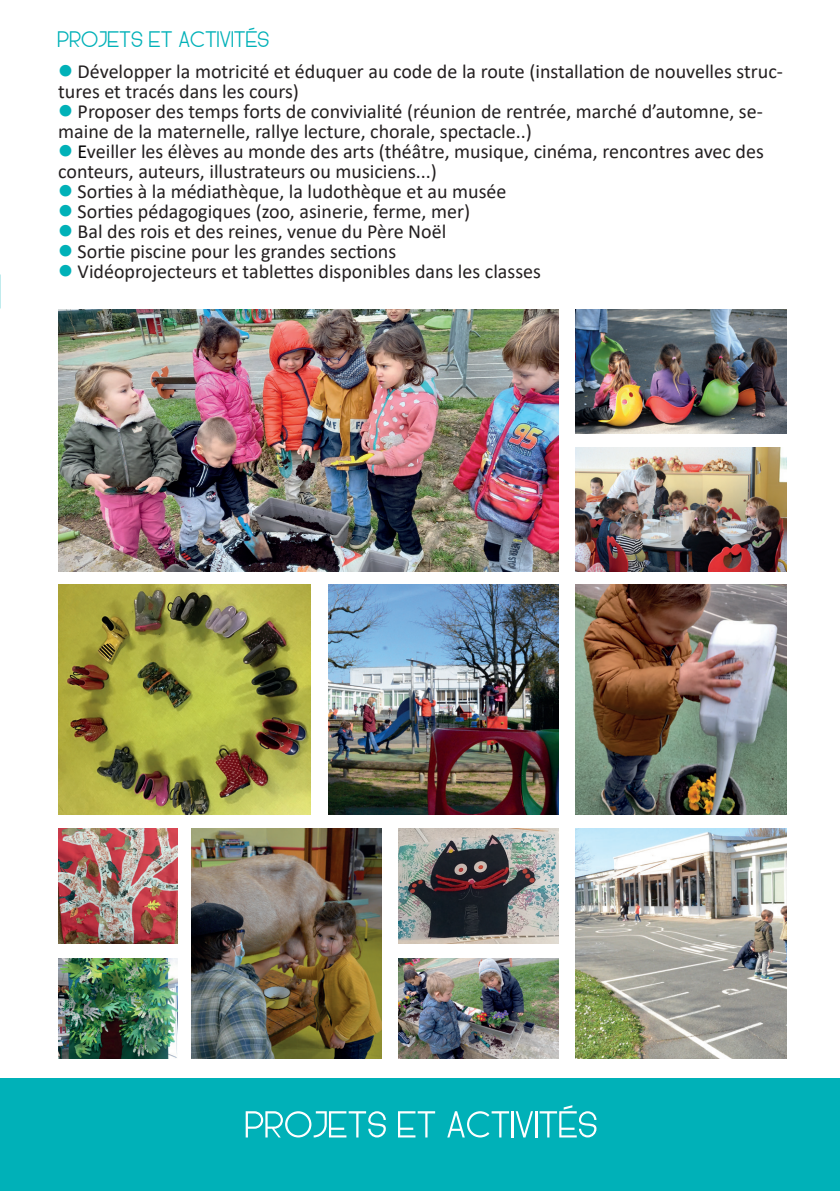
<style>
.page{position:relative;width:840px;height:1191px;background:#fff}
.page>*{position:absolute;margin:0;border:0;box-sizing:border-box;transform-origin:0 0}
.t1{font:500 50px "Glasket";color:#fff}
.t2{font:500 30px "Glasket";color:#00b1b8}
.t3{font:20px/20px "Calibri";color:#231f20}
.s1{color:#00b1b8}
.s2{color:#000}
</style>
<div class="page">
<div style="left:0;top:1078px;width:839px;height:113px;background:#00b1b8"></div>
<svg style="left:0;top:274px;width:1px;height:35px"></svg>
<img style="left:328px;top:585px;width:230px;height:229px">
<img style="left:575px;top:585px;width:211px;height:229px">
<img style="left:58px;top:310px;width:500px;height:261px">
<img style="left:191px;top:828px;width:190px;height:230px">
<img style="left:575px;top:448px;width:211px;height:123px">
<img style="left:58px;top:584px;width:253px;height:230px">
<img style="left:398px;top:828px;width:160px;height:115px">
<img style="left:398px;top:958px;width:160px;height:100px">
<img style="left:575px;top:828px;width:211px;height:230px">
<img style="left:575px;top:310px;width:211px;height:123px">
<img style="left:58px;top:828px;width:119px;height:115px">
<img style="left:58px;top:958px;width:119px;height:100px">
<h2 class="t2" style="left:58px;top:26px;width:213px">PROJETS ET ACTIVITÉS</h2>
<p class="t3" style="left:58px;top:61px;width:725px"><span class="s1">●</span> Développer la motricité et éduquer au code de la route (installation de nouvelles struc&shy;tures et tracés dans les cours)</p>
<p class="t3" style="left:58px;top:101px;width:705px"><span class="s1">●</span> Proposer des temps forts de convivialité (réunion de rentrée, marché d’automne, se&shy;maine de la maternelle, rallye lecture, chorale, spectacle..)</p>
<p class="t3" style="left:58px;top:141px;width:706px"><span class="s1">●</span> <span class="s2">E</span>veiller les élèves au monde des arts (théâtre, musique, cinéma, rencontres avec des conteurs, auteurs, illustrateurs ou musiciens...)</p>
<p class="t3" style="left:58px;top:181px;width:449px"><span class="s1">●</span> Sorties à la médiathèque, la ludothèque et au musée</p>
<p class="t3" style="left:58px;top:201px;width:413px"><span class="s1">●</span> Sorties pédagogiques (zoo, asinerie, ferme, mer)</p>
<p class="t3" style="left:58px;top:221px;width:389px"><span class="s1">●</span> Bal des rois et des reines, venue du Père Noël</p>
<p class="t3" style="left:58px;top:241px;width:339px"><span class="s1">●</span> Sortie piscine pour les grandes sections</p>
<p class="t3" style="left:58px;top:261px;width:484px"><span class="s1">●</span> Vidéoprojecteurs et tablettes disponibles dans les classes</p>
<h1 class="t1" style="left:245px;top:1102px;width:354px">PROJETS ET ACTIVITÉS</h1>
</div>
